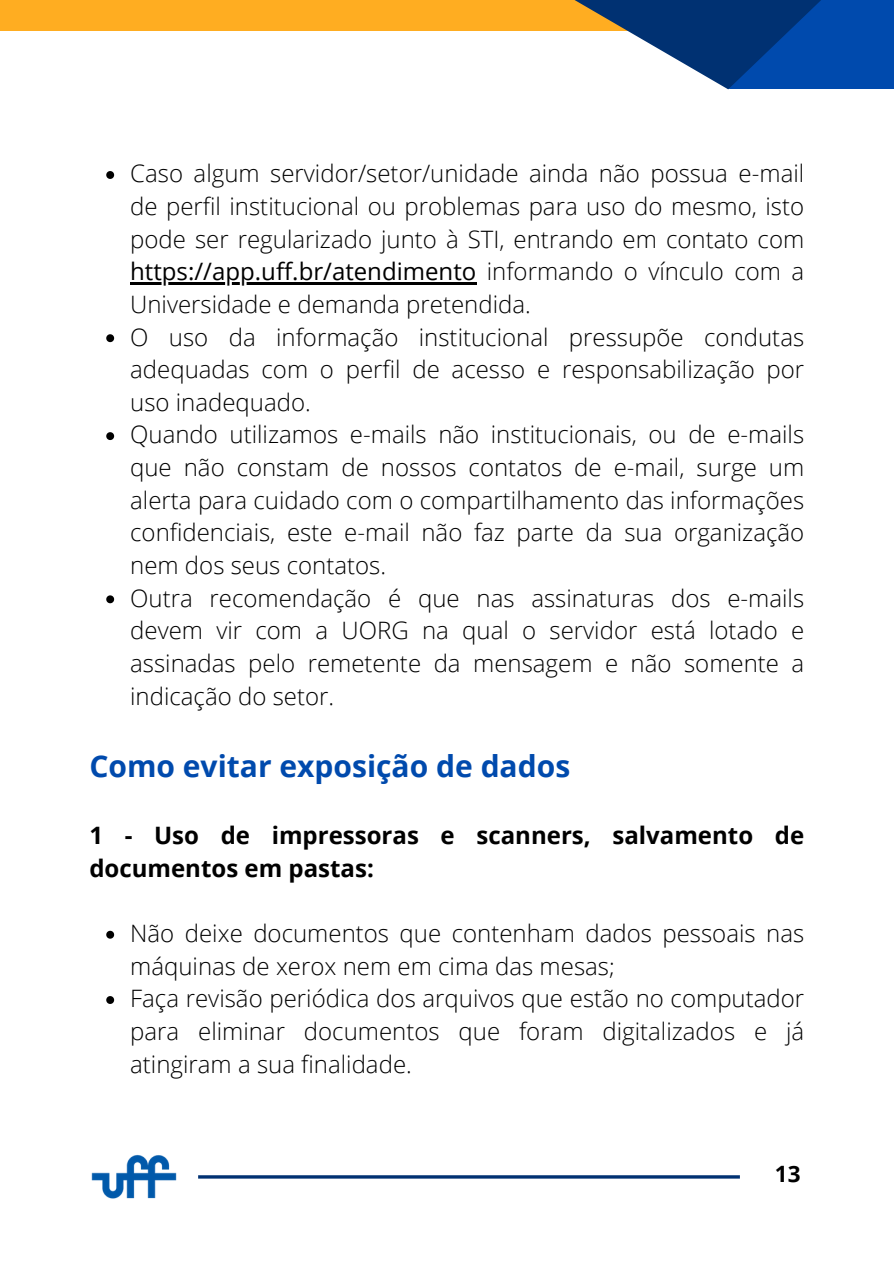
<style>
.page{position:relative;width:894px;height:1264px;background:#fff}
.page>*{position:absolute;margin:0;border:0;box-sizing:border-box;transform-origin:0 0}
.t1{font:700 30px "Open Sans";color:#004aad}
.t2{font:300 24px/32.7px "Open Sans";color:#000}
.t3{font:700 24px "Open Sans";color:#000}
.t4{font:700 22.5px "Open Sans";color:#000}
.s1{font-weight:400}
</style>
<div class="page">
<svg style="left:106px;top:171px;width:8px;height:8px"></svg>
<hr style="left:130px;top:282px;width:346px;height:3px;background:#000">
<svg style="left:106px;top:334px;width:8px;height:8px"></svg>
<svg style="left:106px;top:432px;width:8px;height:8px"></svg>
<svg style="left:106px;top:595px;width:8px;height:8px"></svg>
<svg style="left:106px;top:930px;width:8px;height:8px"></svg>
<svg style="left:106px;top:996px;width:8px;height:7px"></svg>
<div style="left:0;top:0;width:700px;height:31px;background:#ffad21"></div>
<svg style="left:574px;top:0;width:154px;height:89px"></svg>
<svg style="left:728px;top:0;width:165px;height:89px;background:#00429b"></svg>
<hr style="left:198px;top:1175px;width:541px;height:3px;background:#003172">
<img style="left:91px;top:1154px;width:86px;height:45px">
<p class="t2" style="left:130px;top:157px;width:675px;text-align:justify">Caso algum servidor/setor/unidade ainda não possua e-mail de perfil institucional ou problemas para uso do mesmo, isto pode ser regularizado junto à STI, entrando em contato com</p>
<p class="t2" style="left:130px;top:254px;width:675px"><span class="s1">https://app.uff.br/atendimento</span> informando o vínculo com a Universidade e demanda pretendida.<br>O uso da informação institucional pressupõe condutas adequadas com o perfil de acesso e responsabilização por uso inadequado.<br>Quando utilizamos e-mails não institucionais, ou de e-mails</p>
<p class="t2" style="left:130px;top:450px;width:675px">que não constam de nossos contatos de e-mail, surge um alerta para cuidado com o compartilhamento das informações confidenciais, este e-mail não faz parte da sua organização nem dos seus contatos.<br>Outra recomendação é que nas assinaturas dos e-mails devem vir com a UORG na qual o servidor está lotado e</p>
<p class="t2" style="left:130px;top:646px;width:675px">assinadas pelo remetente da mensagem e não somente a indicação do setor.</p>
<p class="t1" style="left:89px;top:744px;width:482px">Como evitar exposição de dados</p>
<p class="t3" style="left:89px;top:818px;width:716px">1 - Uso de impressoras e scanners, salvamento de</p>
<h1 class="t3" style="left:89px;top:851px;width:286px">documentos em pastas:</h1>
<h1 class="t2" style="left:130px;top:916px;width:675px">Não deixe documentos que contenham dados pessoais nas</h1>
<h2 class="t2" style="left:130px;top:949px;width:675px">máquinas de xerox nem em cima das mesas;<br>Faça revisão periódica dos arquivos que estão no computador</h2>
<p class="t2" style="left:130px;top:1014px;width:675px">para eliminar documentos que foram digitalizados e já atingiram a sua finalidade.</p>
<p class="t4" style="left:774px;top:1157px;width:27px">13</p>
</div>
